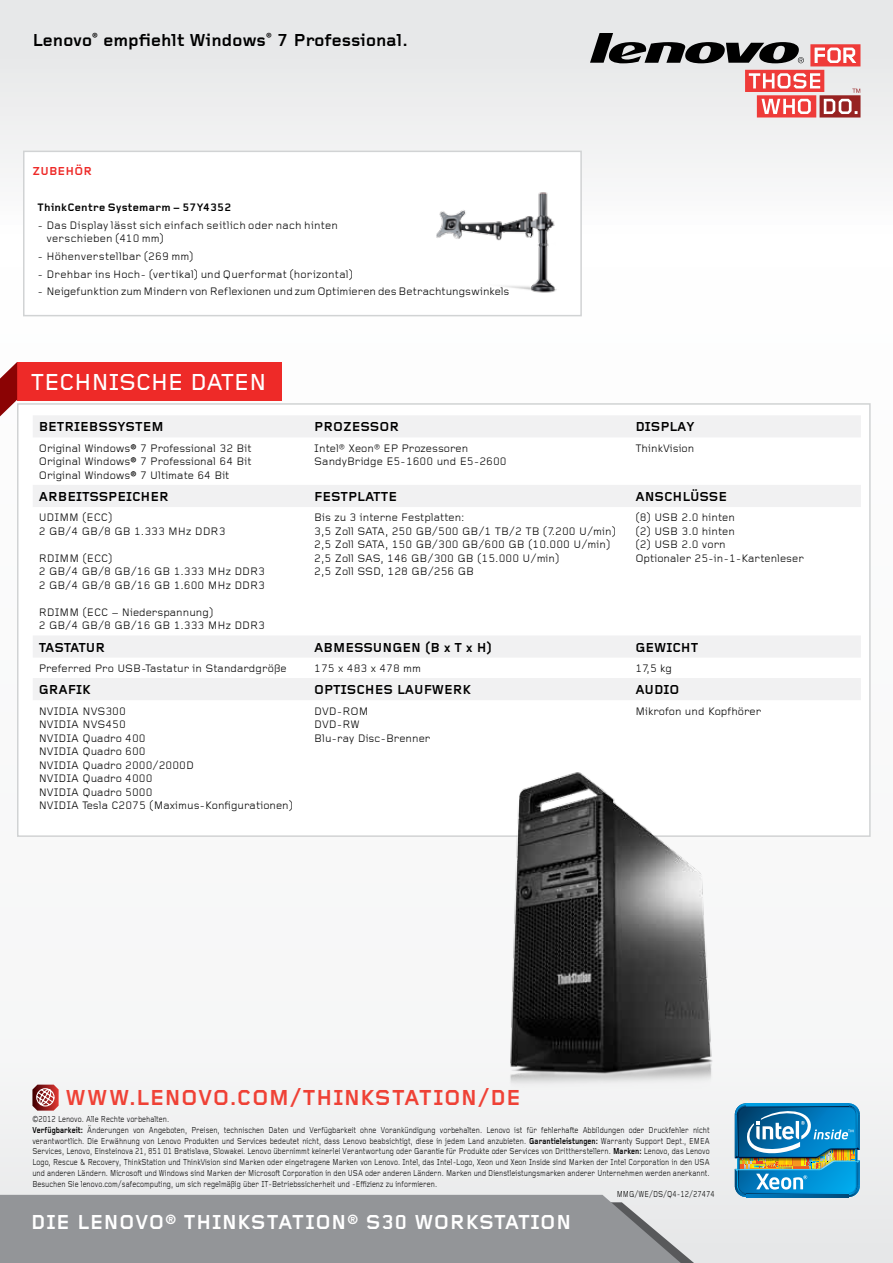
<style>
.page{position:relative;width:893px;height:1263px;background:#fff}
.page>*{position:absolute;margin:0;border:0;box-sizing:border-box;transform-origin:0 0}
.t1{font:500 24px "Foundry Gridnik";color:#fff}
.t2{font:700 22.5px "Foundry Gridnik";letter-spacing:.03em;color:#ef4136}
.t3{font:700 21px "Foundry Gridnik";letter-spacing:.025em;color:#fff}
.t4{font:700 18px "Foundry Gridnik";color:#000}
.t5{font:700 13.5px "Foundry Gridnik";color:#000}
.t6{font:700 12px "Foundry Gridnik";letter-spacing:.01em;color:#ee2a28}
.t7{font:11.25px/13.5px "Foundry Gridnik";color:#000}
.t8{font:700 11.25px "Foundry Gridnik";letter-spacing:.025em;color:#000}
.t9{font:9px/10.8px "Foundry Gridnik";color:#000;scale:.8 1}
.s1{font-weight:700}
</style>
<div class="page">
<div style="left:0;top:0;width:893px;height:1263px;background:linear-gradient(to right,#f2f2f2,#f5f6f6)"></div>
<div style="left:17px;top:403px;width:854px;height:434px;background:#fff;border:2px solid #d1d3d4"></div>
<svg style="left:32px;top:1084px;width:27px;height:26px"></svg>
<div style="left:17px;top:362px;width:265px;height:38px;background:#ee2a28"></div>
<svg style="left:0;top:362px;width:17px;height:54px"></svg>
<svg style="left:33px;top:416px;width:828px;height:284px"></svg>
<img style="left:492px;top:772px;width:227px;height:325px">
<div style="left:23px;top:151px;width:559px;height:165px;background:#fff;border:2px solid #d1d3d4"></div>
<img style="left:436px;top:192px;width:121px;height:101px">
<img style="left:735px;top:1103px;width:125px;height:94px">
<svg style="left:590px;top:33px;width:270px;height:85px;background:#cab0b1"></svg>
<div style="left:0;top:1195px;width:681px;height:68px;background:#939598"></div>
<h3 class="t4" style="left:32px;top:30px;width:377px">Lenovo<sup>®</sup> empfiehlt Windows<sup>®</sup> 7 Professional.</h3>
<p class="t6" style="left:32px;top:164px;width:61px">ZUBEHÖR</p>
<p class="t8" style="left:37px;top:201px;width:195px">ThinkCentre Systemarm – 57Y4352</p>
<p class="t7" style="left:46px;top:219px;width:293px;text-indent:-9px">- Das Display lässt sich einfach seitlich oder nach hinten verschieben (410 mm)</p>
<p class="t7" style="left:37px;top:250px;width:158px">- Höhenverstellbar (269 mm)</p>
<p class="t7" style="left:37px;top:268px;width:317px">- Drehbar ins Hoch- (vertikal) und Querformat (horizontal)</p>
<p class="t7" style="left:37px;top:285px;width:474px">- Neigefunktion zum Mindern von Reflexionen und zum Optimieren des Betrachtungswinkels</p>
<h1 class="t1" style="left:31px;top:369px;width:76px">TECHNISC</h1>
<h1 class="t1" style="left:151px;top:369px;width:55px">HE DATEN</h1>
<p class="t5" style="left:39px;top:419px;width:123px">BETRIEBSSYSTEM</p>
<p class="t5" style="left:314px;top:419px;width:86px">PROZESSOR</p>
<p class="t5" style="left:635px;top:419px;width:61px">DISPLAY</p>
<p class="t7" style="left:39px;top:442px;width:214px;text-align:justify">Original Windows<span class="s1">®</span> 7 Professional 32 Bit Original Windows<span class="s1">®</span> 7 Professional 64 Bit Original Windows<span class="s1">®</span> 7 Ultimate 64 Bit</p>
<p class="t7" style="left:314px;top:442px;width:194px">Intel® Xeon® EP Prozessoren<br>SandyBridge E5-1600 und E5-2600</p>
<p class="t7" style="left:635px;top:442px;width:61px">ThinkVision</p>
<p class="t5" style="left:39px;top:489px;width:132px">ARBEITSSPEICHER</p>
<p class="t5" style="left:314px;top:489px;width:84px">FESTPLATTE</p>
<p class="t5" style="left:635px;top:489px;width:93px">ANSCHLÜSSE</p>
<p class="t7" style="left:39px;top:511px;width:188px">UDIMM (ECC)<br>2 GB/4 GB/8 GB 1.333 MHz DDR3</p>
<p class="t7" style="left:39px;top:552px;width:228px">RDIMM (ECC)<br>2 GB/4 GB/8 GB/16 GB 1.333 MHz DDR3<br>2 GB/4 GB/8 GB/16 GB 1.600 MHz DDR3</p>
<p class="t7" style="left:39px;top:606px;width:228px">RDIMM (ECC – Niederspannung)<br>2 GB/4 GB/8 GB/16 GB 1.333 MHz DDR3</p>
<p class="t7" style="left:314px;top:511px;width:303px">Bis zu 3 interne Festplatten:<br>3,5 Zoll SATA, 250 GB/500 GB/1 TB/2 TB (7.200 U/min)<br>2,5 Zoll SATA, 150 GB/300 GB/600 GB (10.000 U/min)<br>2,5 Zoll SAS, 146 GB/300 GB (15.000 U/min)<br>2,5 Zoll SSD, 128 GB/256 GB</p>
<p class="t7" style="left:635px;top:511px;width:170px">(8) USB 2.0 hinten<br>(2) USB 3.0 hinten<br>(2) USB 2.0 vorn<br>Optionaler 25-in-1-Kartenleser</p>
<p class="t5" style="left:39px;top:640px;width:68px">TASTATUR</p>
<p class="t5" style="left:314px;top:640px;width:179px">ABM ESSUNGEN (B x T x H)</p>
<p class="t5" style="left:635px;top:640px;width:64px">GEWICHT</p>
<p class="t7" style="left:39px;top:662px;width:249px">Preferred Pro USB-Tastatur in Standardgröße</p>
<p class="t7" style="left:314px;top:662px;width:108px">175 x 483 x 478 mm</p>
<p class="t7" style="left:635px;top:662px;width:38px">17,5 kg</p>
<p class="t5" style="left:39px;top:682px;width:52px">GRAFIK</p>
<p class="t5" style="left:314px;top:682px;width:157px">OPTISCHES LAUFWERK</p>
<p class="t5" style="left:635px;top:682px;width:46px">AUDIO</p>
<p class="t7" style="left:39px;top:705px;width:256px">NVIDIA NVS300<br>NVIDIA NVS450<br>NVIDIA Quadro 400<br>NVIDIA Quadro 600<br>NVIDIA Quadro 2000/2000D<br>NVIDIA Quadro 4000<br>NVIDIA Quadro 5000<br>NVIDIA Tesla C2075 (Maximus-Konfigurationen)</p>
<p class="t7" style="left:314px;top:705px;width:118px">DVD-ROM<br>DVD-RW<br>Blu-ray Disc-Brenner</p>
<p class="t7" style="left:635px;top:705px;width:128px">Mikrofon und Kopfhörer</p>
<h2 class="t2" style="left:65px;top:1085px;width:22px">www</h2>
<h2 class="t2" style="left:129px;top:1085px;width:23px">.lenovo</h2>
<h2 class="t2" style="left:230px;top:1085px;width:101px">.co m/thin</h2>
<h2 class="t2" style="left:360px;top:1085px;width:88px">ks tation</h2>
<h2 class="t2" style="left:477px;top:1085px;width:27px">/de</h2>
<p class="t9" style="left:32px;top:1114px;width:848px">©2012 Lenovo. Alle Rechte vorbehalten.<br><span class="s1">Verfügbarkeit:</span> Änderungen von Angeboten, Preisen, technischen Daten und Verfügbarkeit ohne Vorankündigung vorbehalten. Lenovo ist für fehlerhafte Abbildungen oder Druckfehler nicht verantwortlich. Die Erwähnung von Lenovo Produkten und Services bedeutet nicht, dass Lenovo beabsichtigt, diese in jedem Land anzubieten. <span class="s1">Garantieleistungen:</span> Warranty Support Dept., EMEA Services, Lenovo, Einsteinova 21, 851 01 Bratislava, Slowakei. Lenovo übernimmt keinerlei Verantwortung oder Garantie für Produkte oder Services von Drittherstellern. <span class="s1">Marken:</span> Lenovo, das Lenovo Logo, Rescue &amp; Recovery, ThinkStation und ThinkVision sind Marken oder eingetragene Marken von Lenovo. Intel, das Intel-Logo, Xeon und Xeon Inside sind Marken der Intel Corporation in den USA und anderen Ländern. Microsoft und Windows sind Marken der Microsoft Corporation in den USA oder anderen Ländern. Marken und Dienstleistungsmarken anderer Unternehmen werden anerkannt.<br>Besuchen Sie lenovo.com/safecomputing, um sich regelmäßig über IT-Betriebssicherheit und -Effizienz zu informieren.</p>
<p class="t9" style="left:617px;top:1189px;width:124px">MMG/WE/DS/Q4-12/27474</p>
<h3 class="t3" style="left:31px;top:1211px;width:542px">DIE LENOVO® THINKSTATION® S30 WORKSTATION</h3>
</div>
